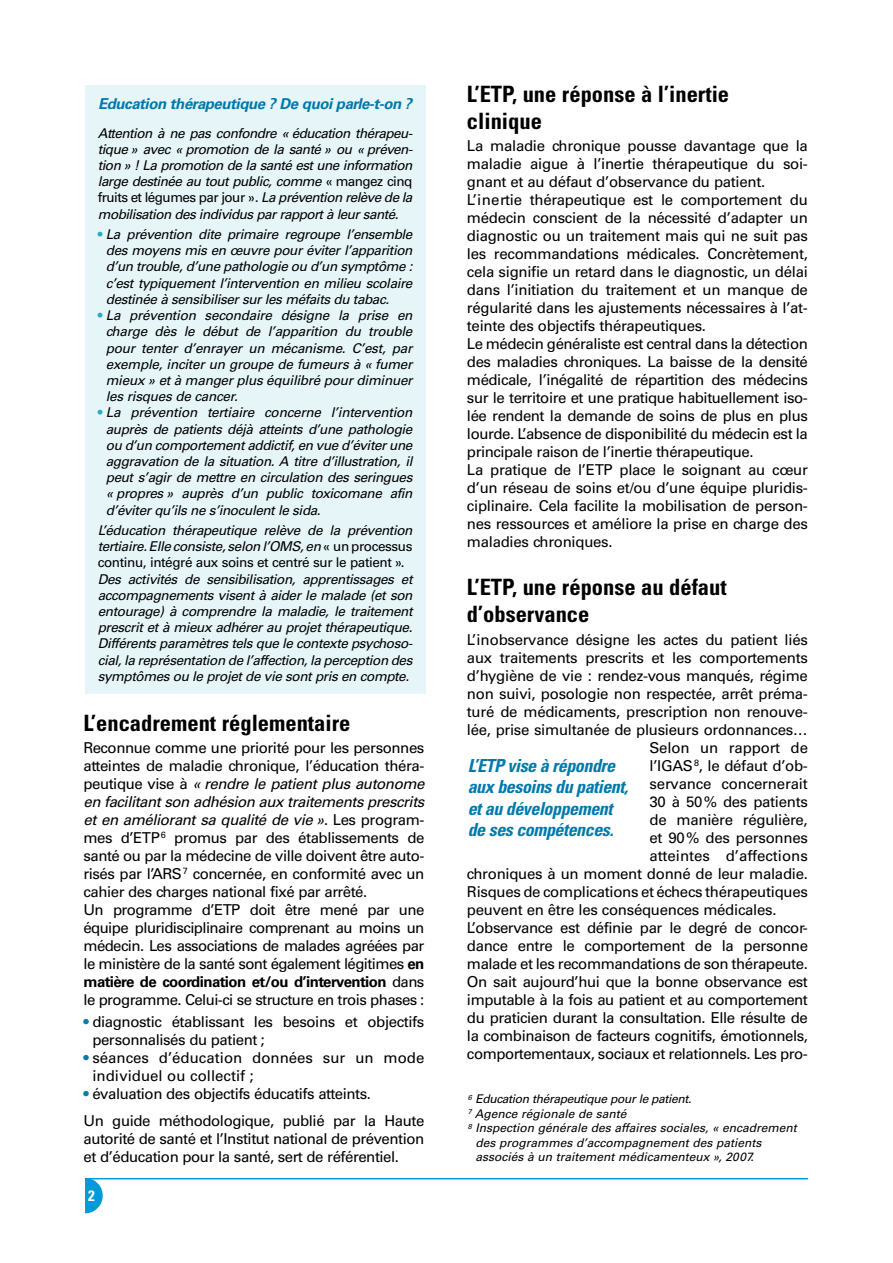
<style>
.page{position:relative;width:893px;height:1263px;background:#fff}
.page>*{position:absolute;margin:0;border:0;box-sizing:border-box;transform-origin:0 0}
.t1{font:700 condensed 22.5px/27px "Univers LT Std";color:#000}
.t2{font:italic 700 condensed 18px/21.6px "Univers LT Std";letter-spacing:-.025em;color:#0079ad}
.t3{font:15px/18px "Univers LT Std";letter-spacing:-.03em;color:#000}
.t4{font:15px/18px "Univers LT Std";color:#000}
.t5{font:italic 700 15px "Univers LT Std";letter-spacing:-.03em;color:#0079ad}
.t6{font:15px "Univers LT Std";letter-spacing:-.01em;color:#000}
.t7{font:italic 13.5px/16.2px "Univers LT Std";letter-spacing:-.03em;color:#000;text-align:justify}
.t8{font:italic 12px "Univers LT Std";color:#000}
.t9{font:italic 12px "Univers LT Std";letter-spacing:-.03em;color:#000}
.s1{font-style:normal}
.s2{font-weight:700;font-style:normal;color:#24aec1}
.s3{font-style:italic}
.s4{font-weight:700}
.s5{color:#0079ad}
</style>
<div class="page">
<hr style="left:85px;top:1178px;width:723px;height:1px;background:#009ad9">
<div style="left:85px;top:85px;width:340px;height:608px;background:#e5f5f8"></div>
<svg style="left:85px;top:1179px;width:18px;height:34px"></svg>
<p class="t5" style="left:98px;top:95px;width:315px">Education thérapeutique ? De quoi parle-t-on ?</p>
<p class="t7" style="left:98px;top:125px;width:316px">Attention à ne pas confondre « éducation thérapeu&shy;tique » avec « promotion de la santé » ou « préven&shy;tion » ! La promotion de la santé est une information large destinée au tout public, comme <span class="s1">« mangez cinq fruits et légumes par jour »</span>. La prévention relève de la mobilisation des individus par rapport à leur santé.</p>
<p class="t7" style="left:106px;top:226px;width:308px;text-indent:-8px"><span class="s2">•</span> La prévention dite primaire regroupe l’ensemble des moyens mis en œuvre pour éviter l’apparition d’un trouble, d’une pathologie ou d’un symptôme : c’est typiquement l’intervention en milieu scolaire destinée à sensibiliser sur les méfaits du tabac.</p>
<p class="t7" style="left:106px;top:307px;width:308px;text-indent:-8px"><span class="s2">•</span> La prévention secondaire désigne la prise en charge dès le début de l’apparition du trouble pour tenter d’enrayer un mécanisme. C’est, par exemple, inciter un groupe de fumeurs à « fumer mieux » et à manger plus équilibré pour diminuer les risques de cancer.</p>
<p class="t7" style="left:106px;top:405px;width:308px;text-indent:-8px"><span class="s2">•</span> La prévention tertiaire concerne l’intervention auprès de patients déjà atteints d’une pathologie ou d’un comportement addictif, en vue d’éviter une aggravation de la situation. A titre d’illustration, il peut s’agir de mettre en circulation des seringues « propres » auprès d’un public toxicomane afin d’éviter qu’ils ne s’inoculent le sida.</p>
<p class="t7" style="left:98px;top:522px;width:316px">L’éducation thérapeutique relève de la prévention tertiaire. Elle consiste, selon l’OMS, en <span class="s1">« un processus continu, intégré aux soins et centré sur le patient ».</span></p>
<p class="t7" style="left:98px;top:571px;width:316px">Des activités de sensibilisation, apprentissages et accom-pagnements visent à aider le malade (et son entourage) à comprendre la maladie, le traitement prescrit et à mieux adhérer au projet thérapeutique.<br>Différents paramètres tels que le contexte psychoso&shy;cial, la représentation de l’affection, la perception des symptômes ou le projet de vie sont pris en compte.</p>
<h1 class="t1" style="left:83px;top:709px;width:268px">L’encadrement réglementaire</h1>
<p class="t3" style="left:83px;top:739px;width:343px">Reconnue comme une priorité pour les personnes atteintes de maladie chronique, l’éducation théra&shy;peutique vise à <span class="s3">« rendre le patient plus autonome en facilitant son adhésion aux traitements prescrits et en améliorant sa qualité de vie »</span>. Les program&shy;mes d’ETP<sup>6</sup> promus par des établissements de santé ou par la médecine de ville doivent être auto&shy;risés par l’ARS<sup>7</sup> concernée, en conformité avec un cahier des charges national fixé par arrêté.<br>Un programme d’ETP doit être mené par une équipe pluridisciplinaire comprenant au moins un médecin. Les associations de malades agréées par le ministère de la santé sont également légitimes <span class="s4">en matière de coordination et/ou d’intervention</span> dans le programme. Celui-ci se structure en trois phases :</p>
<p class="t3" style="left:92px;top:1013px;width:333px;text-indent:-9px"><span class="s5">•</span> diagnostic établissant les besoins et objectifs personnalisés du patient ;</p>
<p class="t4" style="left:92px;top:1049px;width:334px;text-indent:-9px"><span class="s5">•</span> séances d’éducation données sur un mode individuel ou collectif ;</p>
<p class="t3" style="left:83px;top:1081px;width:342px;line-height:26.5px"><span class="s5">•</span> évaluation des objectifs éducatifs atteints.<br>Un guide méthodologique, publié par la Haute</p>
<p class="t3" style="left:83px;top:1129px;width:342px">autorité de santé et l’Institut national de prévention et d’éducation pour la santé, sert de référentiel.</p>
<h1 class="t1" style="left:467px;top:80px;width:264px">L’ETP, une réponse à l’inertie clinique</h1>
<p class="t3" style="left:467px;top:137px;width:342px">La maladie chronique pousse davantage que la maladie aigue à l’inertie thérapeutique du soi&shy;gnant et au défaut d’observance du patient.<br>L’inertie thérapeutique est le comportement du médecin conscient de la nécessité d’adapter un diagnostic ou un traitement mais qui ne suit pas les recommandations médicales. Concrètement, cela signifie un retard dans le diagnostic, un délai dans l’initiation du traitement et un manque de régularité dans les ajustements nécessaires à l’at&shy;teinte des objectifs thérapeutiques.<br>Le médecin généraliste est central dans la détection des maladies chroniques. La baisse de la densité médicale, l’inégalité de répartition des médecins sur le territoire et une pratique habituellement iso&shy;lée rendent la demande de soins de plus en plus lourde. L’absence de disponibilité du médecin est la principale raison de l’inertie thérapeutique.<br>La pratique de l’ETP place le soignant au cœur d’un réseau de soins et/ou d’une équipe pluridis&shy;ciplinaire. Cela facilite la mobilisation de person&shy;nes ressources et améliore la prise en charge des maladies chroniques.</p>
<h1 class="t1" style="left:467px;top:574px;width:261px">L’ETP, une réponse au défaut d’observance</h1>
<p class="t3" style="left:467px;top:630px;width:342px">L’inobservance désigne les actes du patient liés</p>
<p class="t3" style="left:467px;top:648px;width:342px">aux traitements prescrits et les comportements</p>
<p class="t3" style="left:467px;top:666px;width:342px">d’hygiène de vie : rendez-vous manqués, régime</p>
<p class="t3" style="left:467px;top:684px;width:342px">non suivi, posologie non respectée, arrêt préma-</p>
<p class="t3" style="left:467px;top:702px;width:342px">turé de médicaments, prescription non renouve-</p>
<p class="t3" style="left:467px;top:720px;width:342px">lée, prise simultanée de plusieurs ordonnances…</p>
<p class="t6" style="left:649px;top:738px;width:160px">Selon un rapport de</p>
<p class="t3" style="left:649px;top:756px;width:160px">l’IGAS <sup>8</sup>, le défaut d’ob-</p>
<p class="t3" style="left:649px;top:774px;width:160px">servance concernerait</p>
<p class="t3" style="left:649px;top:792px;width:160px">30 à 50% des patients</p>
<p class="t3" style="left:649px;top:810px;width:160px">de manière régulière,</p>
<p class="t3" style="left:649px;top:828px;width:160px">et 90% des personnes</p>
<p class="t4" style="left:649px;top:846px;width:160px">atteintes d’affections</p>
<p class="t3" style="left:467px;top:864px;width:342px">chroniques à un moment donné de leur maladie.</p>
<p class="t3" style="left:467px;top:882px;width:342px">Risques de complications et échecs thérapeutiques</p>
<p class="t3" style="left:467px;top:900px;width:311px">peuvent en être les conséquences médicales.</p>
<p class="t3" style="left:467px;top:918px;width:342px">L’observance est définie par le degré de concor-</p>
<p class="t3" style="left:467px;top:936px;width:343px">dance entre le comportement de la personne</p>
<p class="t3" style="left:467px;top:954px;width:342px">malade et les recommandations de son thérapeute.</p>
<p class="t3" style="left:467px;top:972px;width:342px">On sait aujourd’hui que la bonne observance est</p>
<p class="t3" style="left:467px;top:990px;width:342px">imputable à la fois au patient et au comportement</p>
<p class="t3" style="left:467px;top:1008px;width:342px">du praticien durant la consultation. Elle résulte de</p>
<p class="t3" style="left:467px;top:1026px;width:342px">la combinaison de facteurs cognitifs, émotionnels,</p>
<p class="t3" style="left:467px;top:1044px;width:342px">comportementaux, sociaux et relationnels. Les pro-</p>
<p class="t2" style="left:468px;top:754px;width:162px">L’ETP vise à répondre aux besoins du patient, et au développement de ses compétences.</p>
<p class="t9" style="left:468px;top:1092px;width:225px"><sup>6</sup> Education thérapeutique pour le patient.</p>
<p class="t8" style="left:468px;top:1106px;width:160px"><sup>7</sup> Agence régionale de santé</p>
<p class="t8" style="left:468px;top:1121px;width:331px"><sup>8</sup> Inspection générale des affaires sociales, « encadrement</p>
<p class="t8" style="left:475px;top:1135px;width:288px">des programmes d’accompagnement des patients</p>
<p class="t8" style="left:475px;top:1149px;width:280px">associés à un traitement médicamenteux », 2007.</p>
</div>
